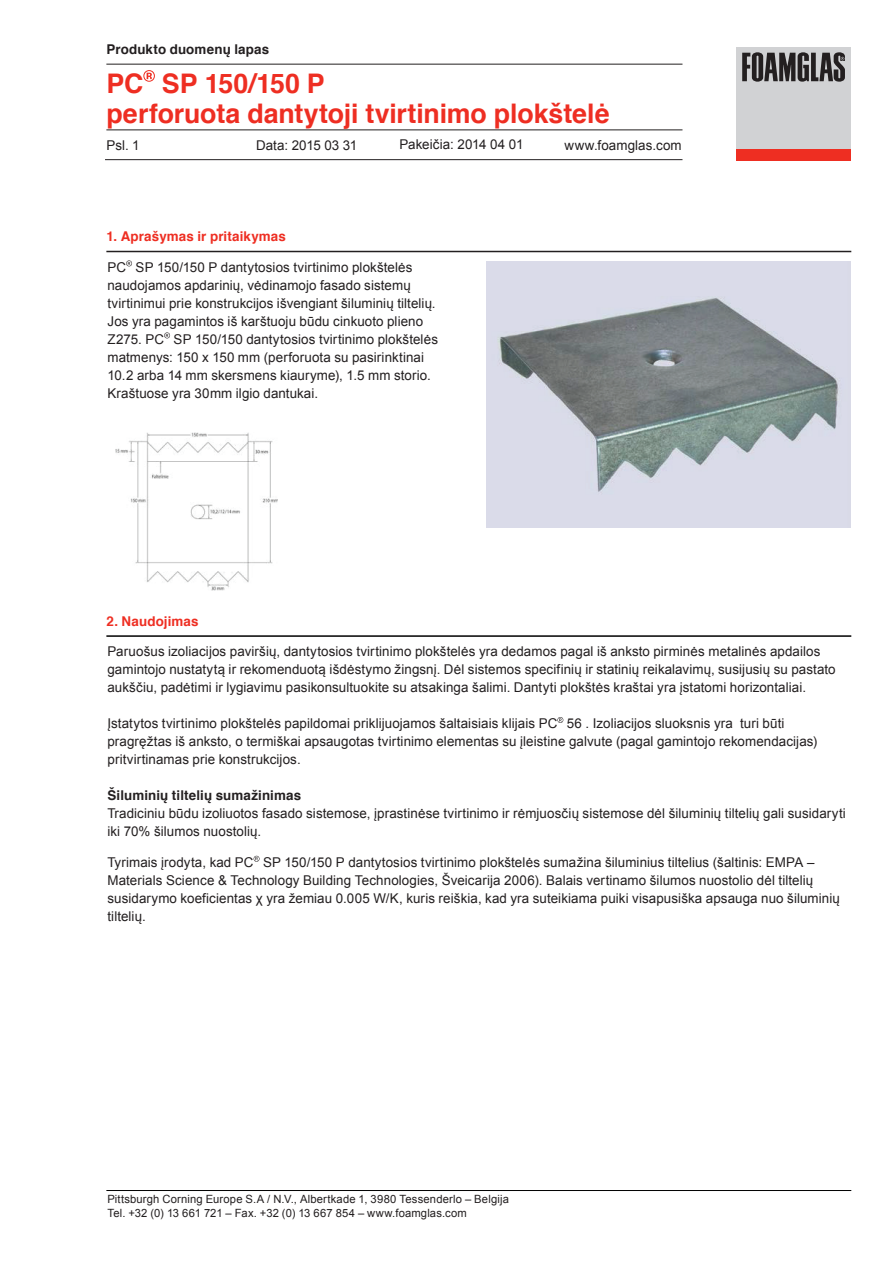
<style>
.page{position:relative;width:893px;height:1263px;background:#fff}
.page>*{position:absolute;margin:0;border:0;box-sizing:border-box;transform-origin:0 0}
.t1{font:700 27px/30px "Helvetica";letter-spacing:-.005em;color:#ee2e22}
.t2{font:13.5px/18px "Arial";letter-spacing:.005em;color:#231f20}
.t3{font:700 13.5px "Helvetica";letter-spacing:.01em;color:#231f20}
.t4{font:700 13.5px "Helvetica";letter-spacing:.01em;color:#ee2e22}
.t5{font:11.4px/13.5px "Arial";letter-spacing:.015em;color:#231f20}
</style>
<div class="page">
<img style="left:116px;top:433px;width:161px;height:157px">
<img style="left:487px;top:262px;width:363px;height:266px">
<svg style="left:143px;top:70px;width:12px;height:12px"></svg>
<div style="left:736px;top:47px;width:115px;height:103px;background:#d1d2d4"></div>
<div style="left:736px;top:150px;width:115px;height:11px;background:#ee2e22"></div>
<svg style="left:742px;top:52px;width:103px;height:30px"></svg>
<svg style="left:126px;top:260px;width:6px;height:6px"></svg>
<svg style="left:164px;top:332px;width:6px;height:6px"></svg>
<svg style="left:557px;top:717px;width:6px;height:6px"></svg>
<svg style="left:254px;top:856px;width:5px;height:6px"></svg>
<hr style="left:106px;top:64px;width:576px;height:1px;background:#231f20">
<hr style="left:106px;top:130px;width:576px;height:1px;background:#231f20">
<hr style="left:105px;top:159px;width:577px;height:1px;background:#231f20">
<hr style="left:106px;top:251px;width:745px;height:1px;background:#231f20">
<hr style="left:106px;top:635px;width:745px;height:2px;background:#000">
<hr style="left:106px;top:1190px;width:745px;height:1px;background:#000">
<p class="t3" style="left:107px;top:39px;width:164px">Produkto duomenų lapas</p>
<h1 class="t1" style="left:106px;top:68px;width:505px">PC SP 150/150 P<br>perforuota dantytoji tvirtinimo plokštelė</h1>
<p class="t2" style="left:106px;top:137px;width:35px">Psl. 1</p>
<p class="t2" style="left:256px;top:137px;width:103px">Data: 2015 03 31</p>
<p class="t2" style="left:399px;top:136px;width:126px">Pakeičia: 2014 04 01</p>
<p class="t2" style="left:564px;top:137px;width:119px">www.foamglas.com</p>
<p class="t4" style="left:106px;top:226px;width:181px">1. Aprašymas ir pritaikymas</p>
<p class="t2" style="left:107px;top:258px;width:332px">PC SP 150/150 P dantytosios tvirtinimo plokštelės naudojamos apdarinių, vėdinamojo fasado sistemų tvirtinimui prie konstrukcijos išvengiant šiluminių tiltelių.<br>Jos yra pagamintos iš karštuoju būdu cinkuoto plieno Z275. PC SP 150/150 dantytosios tvirtinimo plokštelės matmenys: 150 x 150 mm (perforuota su pasirinktinai 10.2 arba 14 mm skersmens kiauryme), 1.5 mm storio.<br>Kraštuose yra 30mm ilgio dantukai.</p>
<p class="t4" style="left:106px;top:610px;width:94px">2. Naudojimas</p>
<p class="t2" style="left:107px;top:643px;width:730px">Paruošus izoliacijos paviršių, dantytosios tvirtinimo plokštelės yra dedamos pagal iš anksto pirminės metalinės apdailos gamintojo nustatytą ir rekomenduotą išdėstymo žingsnį. Dėl sistemos specifinių ir statinių reikalavimų, susijusių su pastato aukščiu, padėtimi ir lygiavimu pasikonsultuokite su atsakinga šalimi. Dantyti plokštės kraštai yra įstatomi horizontaliai.</p>
<p class="t2" style="left:107px;top:715px;width:711px">Įstatytos tvirtinimo plokštelės papildomai priklijuojamos šaltaisiais klijais PC 56 . Izoliacijos sluoksnis yra turi būti pragręžtas iš anksto, o termiškai apsaugotas tvirtinimo elementas su įleistine galvute (pagal gamintojo rekomendacijas) pritvirtinamas prie konstrukcijos.</p>
<p class="t3" style="left:107px;top:785px;width:195px">Šiluminių tiltelių sumažinimas</p>
<p class="t2" style="left:107px;top:805px;width:740px">Tradiciniu būdu izoliuotos fasado sistemose, įprastinėse tvirtinimo ir rėmjuosčių sistemose dėl šiluminių tiltelių gali susidaryti iki 70% šilumos nuostolių.</p>
<p class="t2" style="left:107px;top:853px;width:734px">Tyrimais įrodyta, kad PC SP 150/150 P dantytosios tvirtinimo plokštelės sumažina šiluminius tiltelius (šaltinis: EMPA – Materials Science &amp; Technology Building Technologies, Šveicarija 2006). Balais vertinamo šilumos nuostolio dėl tiltelių susidarymo koeficientas χ yra žemiau 0.005 W/K, kuris reiškia, kad yra suteikiama puiki visapusiška apsauga nuo šiluminių tiltelių.</p>
<p class="t5" style="left:107px;top:1192px;width:403px">Pittsburgh Corning Europe S.A / N.V., Albertkade 1, 3980 Tessenderlo – Belgija<br>Tel. +32 (0) 13 661 721 – Fax. +32 (0) 13 667 854 – www.foamglas.com</p>
</div>
